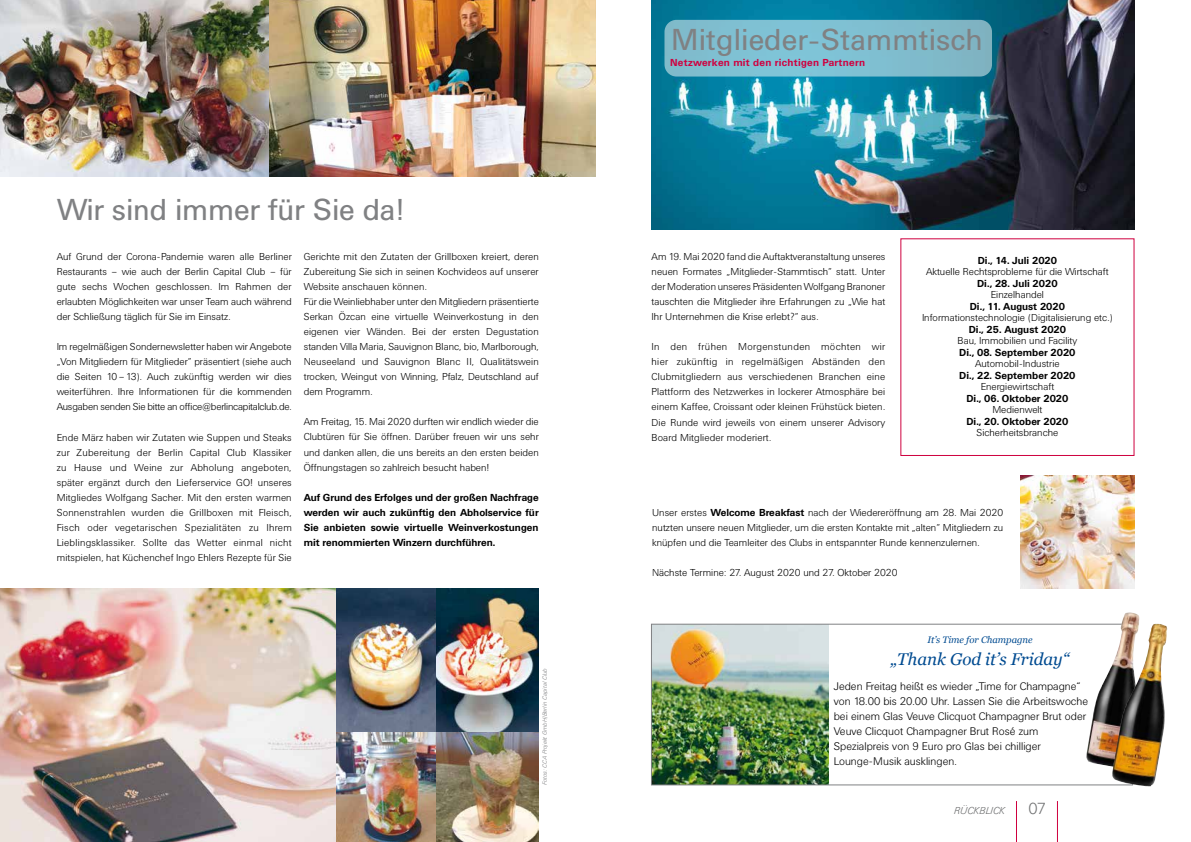
<style>
.page{position:relative;width:1191px;height:842px;background:#fff}
.page>*{position:absolute;margin:0;border:0;box-sizing:border-box;transform-origin:0 0}
.t1{font:30px "Univers BQ";color:#808183}
.t2{font:italic 17px "Georgia";color:#004b91}
.t3{font:300 16px "Univers BQ";color:#707172}
.t4{font:300 11px/15px "Univers BQ";color:#000}
.t5{font:300 10px/15px "Univers BQ";color:#000;text-align:justify}
.t6{font:700 10px/15px "Univers BQ";color:#000;text-align:justify}
.t7{font:700 10px "Univers BQ";letter-spacing:.025em;color:#cf003f}
.t8{font:italic 300 10px "Univers BQ";color:#707172}
.t9{font:italic 9.5px "Georgia";color:#004b91}
.t10{font:italic 300 6px "Univers BQ";color:#808183}
.s1{font-weight:700}
</style>
<div class="page">
<hr style="left:1016px;top:801px;width:1px;height:41px;background:#cf003f">
<hr style="left:1057px;top:801px;width:1px;height:41px;background:#cf003f">
<img style="left:651px;top:0;width:483px;height:230px">
<div style="left:664px;top:20px;width:328px;height:57px;background:linear-gradient(to right,#7fc2d5,#7fb9c9);border-radius:12px"></div>
<img style="left:0;top:0;width:595px;height:177px">
<img style="left:1020px;top:475px;width:114px;height:114px">
<img style="left:653px;top:626px;width:175px;height:157px">
<div style="left:651px;top:624px;width:482px;height:161px;border:1px solid #808183"></div>
<img style="left:1085px;top:612px;width:54px;height:155px">
<img style="left:1112px;top:624px;width:47px;height:162px">
<img style="left:0;top:588px;width:336px;height:254px">
<img style="left:336px;top:588px;width:101px;height:144px">
<img style="left:437px;top:588px;width:102px;height:144px">
<img style="left:336px;top:732px;width:203px;height:110px">
<h1 class="t1" style="left:57px;top:192px;width:349px">Wir sind immer für Sie da!</h1>
<p class="t5" style="left:57px;top:250px;width:237px">Auf Grund der Corona-Pandemie waren alle Berliner Restaurants – wie auch der Berlin Capital Club – für gute sechs Wochen geschlossen. Im Rahmen der erlaubten Möglichkeiten war unser Team auch während der Schließung täglich für Sie im Einsatz.</p>
<p class="t5" style="left:57px;top:340px;width:237px">Im regelmäßigen Sondernewsletter haben wir Angebote „Von Mitgliedern für Mitglieder“ präsentiert (siehe auch die Seiten 10–13). Auch zukünftig werden wir dies weiterführen. Ihre Informationen für die kommenden Ausgaben senden Sie bitte an office@berlincapitalclub.de.</p>
<p class="t5" style="left:57px;top:430px;width:237px">Ende März haben wir Zutaten wie Suppen und Steaks zur Zubereitung der Berlin Capital Club Klassiker zu Hause und Weine zur Abholung angeboten, später ergänzt durch den Lieferservice GO! unseres Mitgliedes Wolfgang Sacher. Mit den ersten warmen Sonnenstrahlen wurden die Grillboxen mit Fleisch, Fisch oder vegetarischen Spezialitäten zu Ihrem Lieblingsklassiker. Sollte das Wetter einmal nicht mitspielen, hat Küchenchef Ingo Ehlers Rezepte für Sie</p>
<p class="t5" style="left:304px;top:250px;width:237px;text-align:left">Gerichte mit den Zutaten der Grillboxen kreiert, deren Zubereitung Sie sich in seinen Kochvideos auf unserer Website anschauen können.<br>Für die Weinliebhaber unter den Mitgliedern präsentierte Serkan Özcan eine virtuelle Weinverkostung in den eigenen vier Wänden. Bei der ersten Degustation standen Villa Maria, Sauvignon Blanc, bio, Marlborough, Neuseeland und Sauvignon Blanc II, Qualitätswein trocken, Weingut von Winning, Pfalz, Deutschland auf dem Programm.</p>
<p class="t5" style="left:304px;top:415px;width:236px">Am Freitag, 15. Mai 2020 durften wir endlich wieder die Clubtüren für Sie öffnen. Darüber freuen wir uns sehr und danken allen, die uns bereits an den ersten beiden Öffnungstagen so zahlreich besucht haben!</p>
<p class="t6" style="left:304px;top:490px;width:236px">Auf Grund des Erfolges und der großen Nachfrage werden wir auch zukünftig den Abholservice für Sie anbieten sowie virtuelle Weinverkostungen mit renommierten Winzern durchführen.</p>
<p class="t10" style="left:541px;top:785px;width:119px;rotate:-90deg">Fotos: CCA Projekt GmbH/Berlin Capital Club</p>
<h1 class="t1" style="left:671px;top:23px;width:313px">Mitglieder-Stammtisch</h1>
<p class="t7" style="left:670px;top:57px;width:196px">Netzwerken mit den richtigen Partnern</p>
<p class="t5" style="left:651px;top:250px;width:235px">Am 19. Mai 2020 fand die Auftaktveranstaltung unseres neuen Formates „Mitglieder-Stammtisch“ statt. Unter der Moderation unseres Präsidenten Wolfgang Branoner tauschten die Mitglieder ihre Erfahrungen zu „Wie hat Ihr Unternehmen die Krise erlebt?“ aus.</p>
<p class="t5" style="left:651px;top:340px;width:235px">In den frühen Morgenstunden möchten wir hier zukünftig in regelmäßigen Abständen den Clubmitgliedern aus verschiedenen Branchen eine Plattform des Netzwerkes in lockerer Atmosphäre bei einem Kaffee, Croissant oder kleinen Frühstück bieten.<br>Die Runde wird jeweils von einem unserer Advisory Board Mitglieder moderiert.</p>
<p class="t6" style="left:977px;top:253px;width:81px">Di., 14. Juli 2020</p>
<p class="t5" style="left:926px;top:264px;width:184px">Aktuelle Rechtsprobleme für die Wirtschaft</p>
<p class="t6" style="left:977px;top:276px;width:82px">Di., 28. Juli 2020</p>
<p class="t5" style="left:991px;top:287px;width:55px">Einzelhandel</p>
<p class="t6" style="left:969px;top:299px;width:97px">Di., 11. August 2020</p>
<p class="t5" style="left:922px;top:310px;width:192px">Informationstechnologie (Digitalisierung etc.)</p>
<p class="t6" style="left:968px;top:322px;width:99px">Di., 25. August 2020</p>
<p class="t5" style="left:957px;top:333px;width:121px">Bau, Immobilien und Facility</p>
<p class="t6" style="left:959px;top:345px;width:118px">Di., 08. September 2020</p>
<p class="t5" style="left:975px;top:356px;width:86px">Automobil-Industrie</p>
<p class="t6" style="left:959px;top:368px;width:118px">Di., 22. September 2020</p>
<p class="t5" style="left:980px;top:379px;width:75px">Energiewirtschaft</p>
<p class="t6" style="left:966px;top:391px;width:104px">Di., 06. Oktober 2020</p>
<p class="t5" style="left:992px;top:402px;width:52px">Medienwelt</p>
<p class="t6" style="left:966px;top:414px;width:104px">Di., 20. Oktober 2020</p>
<p class="t5" style="left:976px;top:425px;width:83px">Sicherheitsbranche</p>
<p class="t5" style="left:652px;top:505px;width:352px">Unser erstes <span class="s1">Welcome Breakfast</span> nach der Wiedereröffnung am 28. Mai 2020 nutzten unsere neuen Mitglieder, um die ersten Kontakte mit „alten“ Mitgliedern zu knüpfen und die Teamleiter des Clubs in entspannter Runde kennenzulernen.</p>
<p class="t5" style="left:652px;top:565px;width:247px">Nächste Termine: 27. August 2020 und 27. Oktober 2020</p>
<p class="t9" style="left:927px;top:633px;width:107px">It’s Time for Champagne</p>
<h2 class="t2" style="left:890px;top:647px;width:180px">„Thank God it’s Friday“</h2>
<p class="t4" style="left:833px;top:679px;width:256px">Jeden Freitag heißt es wieder „Time for Champagne“ von 18.00 bis 20.00 Uhr. Lassen Sie die Arbeitswoche bei einem Glas Veuve Clicquot Champagner Brut oder Veuve Clicquot Champagner Brut Rosé zum Spezialpreis von 9 Euro pro Glas bei chilliger Lounge-Musik ausklingen.</p>
<p class="t8" style="left:954px;top:805px;width:52px">RÜCKBLICK</p>
<h3 class="t3" style="left:1028px;top:799px;width:19px">07</h3>
</div>
